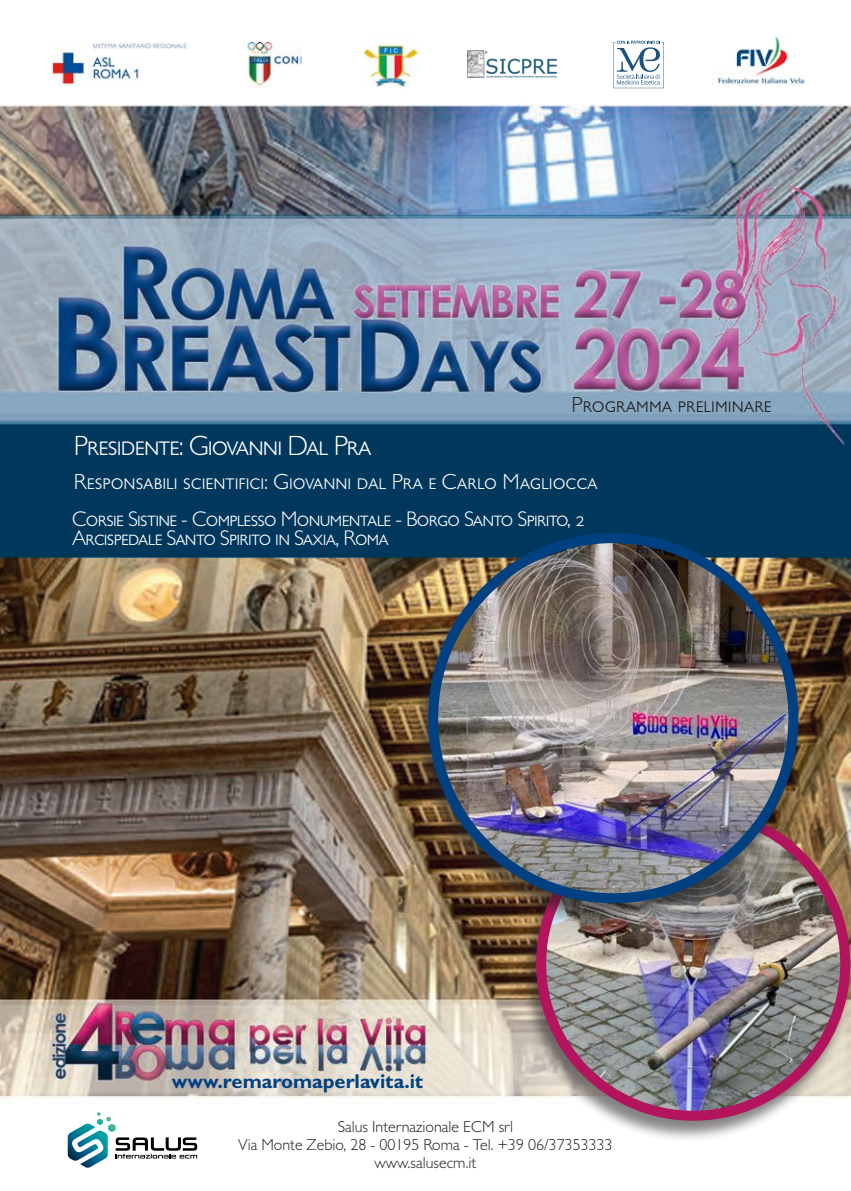
<style>
.page{position:relative;width:851px;height:1191px;background:#fff}
.page>*{position:absolute;margin:0;border:0;box-sizing:border-box;transform-origin:0 0}
.t1{font:300 28px "Gill Sans";letter-spacing:-.03em;color:#fff}
.List_Bullet{font:300 22px "Gill Sans";color:#fff}
.List_Bullet-2{font:300 22px "Gill Sans";color:#231f20}
.t2{font:300 21.4px "Gill Sans";letter-spacing:-.03em;color:#fff}
.t3{font:700 20px "Gill Sans";color:#014081}
.t4{font:300 16px "Gill Sans";color:#231f20}
</style>
<div class="page">
<img style="left:0;top:38px;width:850px;height:1121px">
<svg style="left:68px;top:1112px;width:129px;height:56px"></svg>
<img style="left:240px;top:42px;width:62px;height:47px">
<img style="left:51px;top:41px;width:138px;height:46px">
<img style="left:466px;top:51px;width:92px;height:27px">
<img style="left:364px;top:39px;width:54px;height:49px">
<img style="left:712px;top:36px;width:100px;height:51px">
<svg style="left:613px;top:41px;width:50px;height:47px"></svg>
<div style="left:519px;top:807px;width:331px;height:335px;background:#231f20;opacity:.55"></div>
<img style="left:541px;top:811px;width:304px;height:304px;border-radius:152px">
<div style="left:536px;top:806px;width:314px;height:314px;border:10px solid #b2155e;border-radius:50%"></div>
<div style="left:411px;top:533px;width:392px;height:392px;background:#231f20;opacity:.55"></div>
<img style="left:433px;top:540px;width:360px;height:356px">
<div style="left:428px;top:533px;width:370px;height:370px;border:10px solid #014081;border-radius:50%"></div>
<p class="List_Bullet-2" style="left:571px;top:391px;width:202px">Programma preliminare</p>
<p class="t1" style="left:74px;top:428px;width:299px">Presidente: Giovanni Dal Pra</p>
<p class="List_Bullet" style="left:74px;top:469px;width:525px">Responsabili scientifici: Giovanni dal Pra e Carlo Magliocca</p>
<p class="t2" style="left:72px;top:505px;width:515px">Corsie Sistine - Complesso Monumentale - Borgo Santo Spirito, 2</p>
<p class="t2" style="left:72px;top:525px;width:318px">Arcispedale Santo Spirito in Saxia, Roma</p>
<p class="t3" style="left:172px;top:1069px;width:253px">www.remaromaperlavita.it</p>
<p class="t4" style="left:338px;top:1117px;width:177px">Salus Internazionale ECM srl</p>
<p class="t4" style="left:238px;top:1135px;width:376px">Via Monte Zebio, 28 - 00195 Roma - Tel. +39 06/37353333</p>
<p class="t4" style="left:374px;top:1153px;width:104px">www.salusecm.it</p>
</div>
